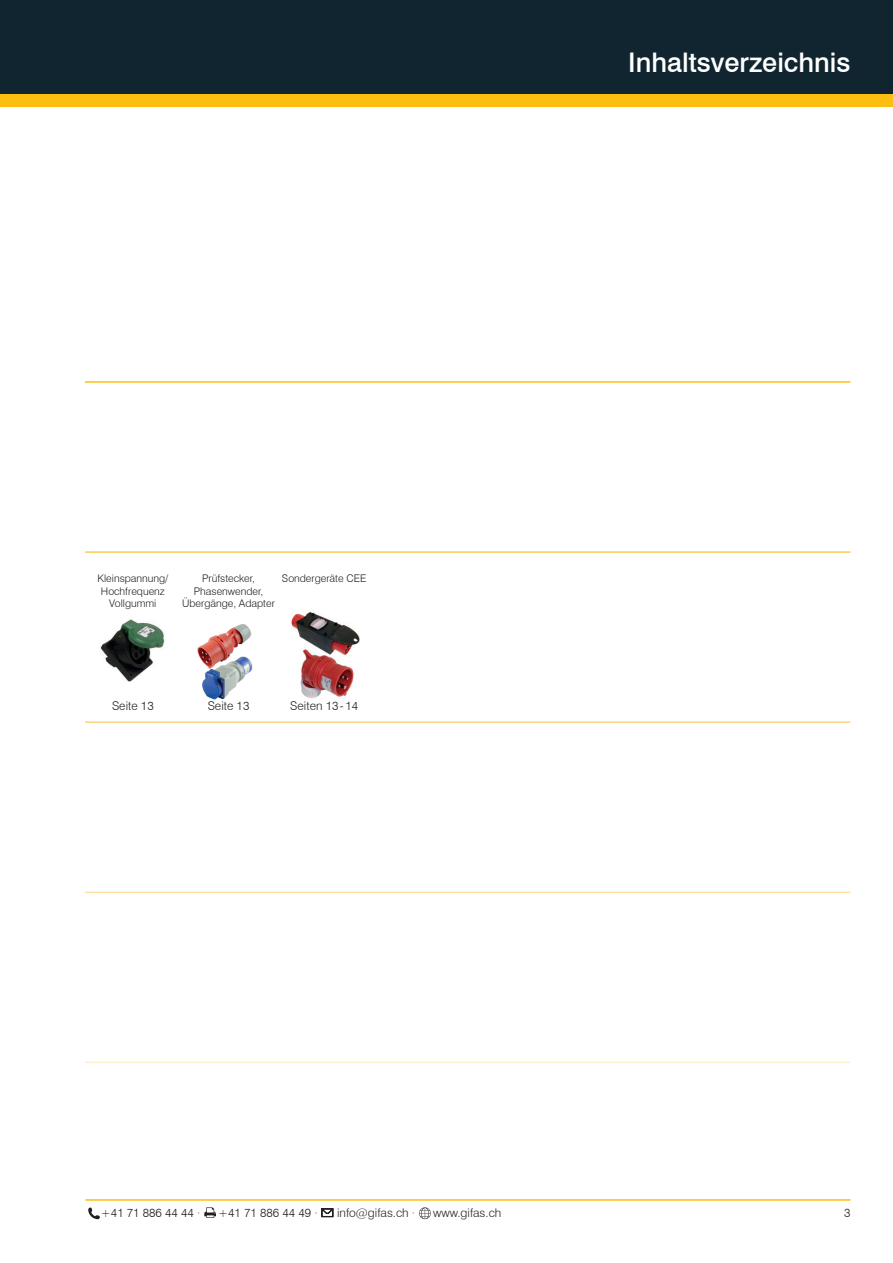
<style>
.page{position:relative;width:893px;height:1263px;background:#fff}
.page>*{position:absolute;margin:0;border:0;box-sizing:border-box;transform-origin:0 0}
.t1{font:500 27px "Swiss 721 BT";color:#fff}
.t2{font:300 12px "Swiss 721 BT";color:#231f20}
.t3{font:300 10.5px/12.6px "Swiss 721 BT";color:#231f20;text-align:center}
</style>
<div class="page">
<div style="left:0;top:64px;width:893px;height:42px;background:#fdbe12"></div>
<div style="left:0;top:0;width:893px;height:94px;background:#112530"></div>
<hr style="left:85px;top:381px;width:765px;height:2px;background:#fdbe12">
<hr style="left:85px;top:551px;width:765px;height:2px;background:#fec94d">
<hr style="left:85px;top:721px;width:765px;height:2px;background:#fed57c">
<hr style="left:85px;top:1061px;width:765px;height:2px;background:#fef0d0">
<hr style="left:85px;top:891px;width:765px;height:2px;background:#ffe1a5">
<hr style="left:85px;top:1199px;width:765px;height:2px;background:#fdbe12">
<svg style="left:88px;top:1207px;width:12px;height:12px"></svg>
<svg style="left:204px;top:1207px;width:12px;height:11px"></svg>
<svg style="left:322px;top:1208px;width:11px;height:9px"></svg>
<svg style="left:419px;top:1207px;width:12px;height:12px"></svg>
<img style="left:300px;top:659px;width:54px;height:39px">
<img style="left:100px;top:619px;width:65px;height:63px">
<img style="left:291px;top:611px;width:69px;height:48px">
<img style="left:202px;top:665px;width:51px;height:35px">
<img style="left:197px;top:624px;width:55px;height:45px">
<p class="t3" style="left:97px;top:572px;width:72px">Kleinspannung/<br>Hochfrequenz<br>Vollgummi</p>
<p class="t3" style="left:182px;top:572px;width:94px">Prüfstecker,<br>Phasenwender,<br>Übergänge, Adapter</p>
<p class="t3" style="left:282px;top:572px;width:86px">Sondergeräte CEE</p>
<p class="t2" style="left:112px;top:698px;width:43px">Seite 13</p>
<p class="t2" style="left:208px;top:698px;width:43px">Seite 13</p>
<p class="t2" style="left:290px;top:698px;width:69px">Seiten 13-14</p>
<h1 class="t1" style="left:628px;top:46px;width:224px">Inhaltsverzeichnis</h1>
<p class="t2" style="left:101px;top:1205px;width:101px">+41 71 886 44 44 ·</p>
<p class="t2" style="left:218px;top:1205px;width:101px">+41 71 886 44 49 ·</p>
<p class="t2" style="left:337px;top:1205px;width:80px">info@gifas.ch ·</p>
<p class="t2" style="left:433px;top:1205px;width:70px">www.gifas.ch</p>
<p class="t2" style="left:844px;top:1206px;width:8px">3</p>
</div>
